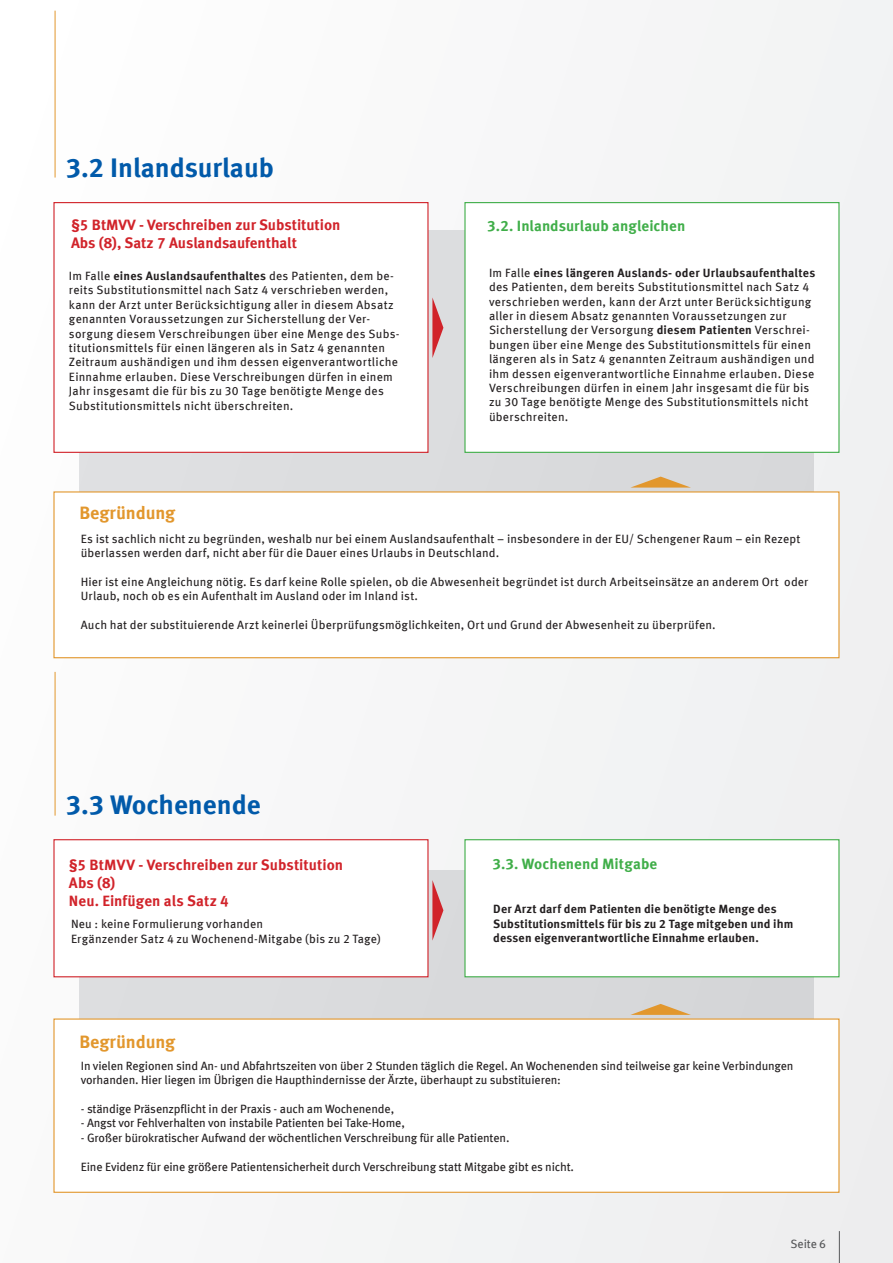
<style>
.page{position:relative;width:893px;height:1263px;background:#fff}
.page>*{position:absolute;margin:0;border:0;box-sizing:border-box;transform-origin:0 0}
.t1{font:700 27px "Meta OFC";color:#015aaa}
.t2{font:700 18px "Meta OFC";letter-spacing:-.005em;color:#e2972d}
.t3{font:700 15px/18px "Meta OFC";color:#d1232a}
.t4{font:700 15px "Meta OFC";color:#40ae49}
.t5{font:12px/14.4px "Meta OFC";letter-spacing:.015em;color:#231f20}
.t6{font:12px/14.4px "Meta OFC";letter-spacing:-.01em;color:#231f20}
.t7{font:700 12px/14.4px "Meta OFC";letter-spacing:.01em;color:#231f20}
.t8{font:12px "Meta OFC";letter-spacing:-.005em;color:#57585a}
.s1{font-weight:700}
</style>
<div class="page">
<div style="left:53px;top:0;width:840px;height:1263px;background:#f5f5f6"></div>
<div style="left:80px;top:870px;width:733px;height:244px;background:#d8d9db"></div>
<div style="left:80px;top:230px;width:733px;height:355px;background:#dcdddf"></div>
<div style="left:464px;top:202px;width:375px;height:251px;background:#fff;border:1px solid #40ae49"></div>
<div style="left:53px;top:491px;width:786px;height:167px;background:#fff;border:1px solid #e2972d"></div>
<div style="left:53px;top:202px;width:376px;height:251px;background:#fff;border:1px solid #d1232a"></div>
<div style="left:464px;top:839px;width:375px;height:138px;background:#fff;border:1px solid #40ae49"></div>
<div style="left:53px;top:839px;width:376px;height:138px;background:#fff;border:1px solid #d1232a"></div>
<div style="left:53px;top:1018px;width:786px;height:175px;background:#fff;border:1px solid #e2972d"></div>
<hr style="left:55px;top:11px;width:1px;height:167px;background:#e2972d">
<hr style="left:55px;top:672px;width:1px;height:144px;background:#e2972d">
<hr style="left:839px;top:1231px;width:1px;height:32px;background:#57585a">
<svg style="left:630px;top:477px;width:61px;height:11px"></svg>
<svg style="left:432px;top:298px;width:11px;height:60px"></svg>
<svg style="left:630px;top:1004px;width:61px;height:11px"></svg>
<svg style="left:432px;top:880px;width:11px;height:60px"></svg>
<h1 class="t1" style="left:66px;top:151px;width:210px">3.2 Inlandsurlaub</h1>
<p class="t3" style="left:71px;top:216px;width:271px">§5 BtMVV - Verschreiben zur Substitution<br>Abs (8), Satz 7 Auslandsaufenthalt</p>
<p class="t4" style="left:487px;top:216px;width:200px">3.2. Inlandsurlaub angleichen</p>
<p class="t5" style="left:69px;top:269px;width:332px">Im Falle <span class="s1">eines Auslandsaufenthaltes</span> des Patienten, dem be&shy;reits Substitutionsmittel nach Satz 4 verschrieben werden, kann der Arzt unter Berücksichtigung aller in diesem Absatz genannten Voraussetzungen zur Sicherstellung der Ver&shy;sorgung diesem Verschreibungen über eine Menge des Subs&shy;titutionsmittels für einen längeren als in Satz 4 genannten Zeitraum aushändigen und ihm dessen eigenverantwortliche Einnahme erlauben. Diese Verschreibungen dürfen in einem Jahr insgesamt die für bis zu 30 Tage benötigte Menge des Substitutionsmittels nicht überschreiten.</p>
<p class="t5" style="left:489px;top:265px;width:328px">Im Falle <span class="s1">eines längeren Auslands- oder Urlaubsaufenthaltes </span>des Patienten, dem bereits Substitutionsmittel nach Satz 4 verschrieben werden, kann der Arzt unter Berücksichtigung aller in diesem Absatz genannten Voraussetzungen zur Sicherstellung der Versorgung <span class="s1">diesem Patienten</span> Verschrei&shy;bungen über eine Menge des Substitutionsmittels für einen längeren als in Satz 4 genannten Zeitraum aushändigen und ihm dessen eigenverantwortliche Einnahme erlauben. Diese Verschreibungen dürfen in einem Jahr insgesamt die für bis zu 30 Tage benötigte Menge des Substitutionsmittels nicht überschreiten.</p>
<h2 class="t2" style="left:80px;top:501px;width:97px">Begründung</h2>
<p class="t5" style="left:81px;top:531px;width:721px">Es ist sachlich nicht zu begründen, weshalb nur bei einem Auslandsaufenthalt – insbesondere in der EU/ Schengener Raum – ein Rezept überlassen werden darf, nicht aber für die Dauer eines Urlaubs in Deutschland.</p>
<p class="t5" style="left:81px;top:575px;width:729px">Hier ist eine Angleichung nötig. Es darf keine Rolle spielen, ob die Abwesenheit begründet ist durch Arbeitseinsätze an anderem Ort oder<br>Urlaub, noch ob es ein Aufenthalt im Ausland oder im Inland ist.</p>
<p class="t5" style="left:81px;top:618px;width:636px">Auch hat der substituierende Arzt keinerlei Überprüfungsmöglichkeiten, Ort und Grund der Abwesenheit zu überprüfen.</p>
<h1 class="t1" style="left:66px;top:788px;width:197px">3.3 Wochenende</h1>
<p class="t3" style="left:69px;top:856px;width:276px">§5 BtMVV - Verschreiben zur Substitution<br>Abs (8)<br>Neu. Einfügen als Satz 4</p>
<p class="t4" style="left:493px;top:854px;width:166px">3.3. Wochenend Mitgabe</p>
<p class="t7" style="left:493px;top:902px;width:302px">Der Arzt darf dem Patienten die benötigte Menge des<br>Substitutionsmittels für bis zu 2 Tage mitgeben und ihm dessen eigenverantwortliche Einnahme erlauben.</p>
<p class="t5" style="left:71px;top:917px;width:311px">Neu : keine Formulierung vorhanden<br>Ergänzender Satz 4 zu Wochenend-Mitgabe (bis zu 2 Tage)</p>
<h2 class="t2" style="left:80px;top:1030px;width:97px">Begründung</h2>
<p class="t6" style="left:81px;top:1058px;width:714px">In vielen Regionen sind An- und Abfahrtszeiten von über 2 Stunden täglich die Regel. An Wochenenden sind teilweise gar keine Verbindungen vorhanden. Hier liegen im Übrigen die Haupthindernisse der Ärzte, überhaupt zu substituieren:</p>
<p class="t6" style="left:81px;top:1102px;width:315px">- ständige Präsenzpflicht in der Praxis - auch am Wochenende,</p>
<p class="t6" style="left:81px;top:1116px;width:326px">- Angst vor Fehlverhalten von instabile Patienten bei Take-Home,</p>
<p class="t6" style="left:81px;top:1130px;width:430px">- Großer bürokratischer Aufwand der wöchentlichen Verschreibung für alle Patienten.</p>
<p class="t6" style="left:81px;top:1159px;width:495px">Eine Evidenz für eine größere Patientensicherheit durch Verschreibung statt Mitgabe gibt es nicht.</p>
<p class="t8" style="left:790px;top:1236px;width:37px">Seite 6</p>
</div>
